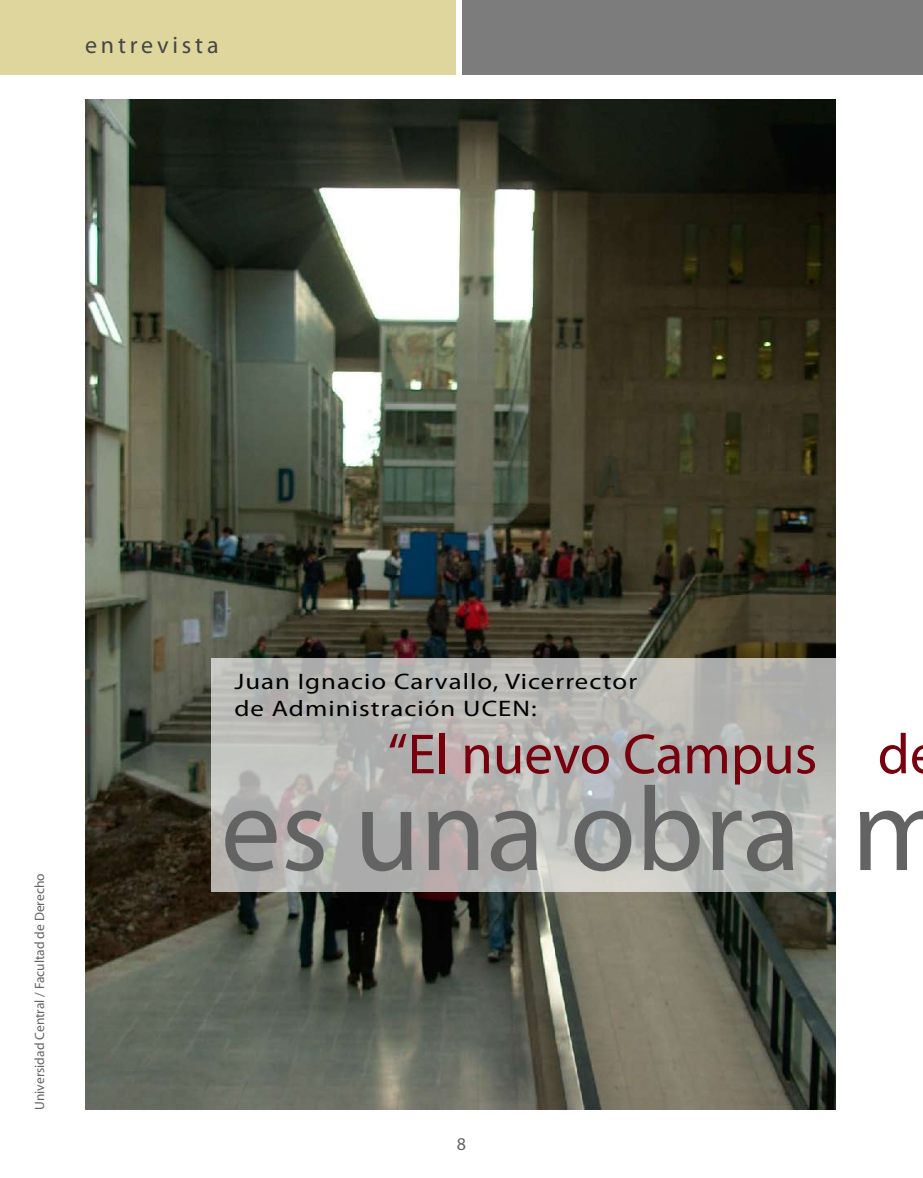
<style>
.page{position:relative;width:923px;height:1178px;background:#fff}
.page>*{position:absolute;margin:0;border:0;box-sizing:border-box;transform-origin:0 0}
.t1{font:120px "Myriad Pro";color:#636363}
.t2{font:57px "Myriad Pro";color:#77000d}
.t3{font:24px "Myriad Pro";letter-spacing:.16em;color:#464646}
.t4{font:22.5px/27px "Myriad Pro";letter-spacing:.04em;color:#000;scale:1.19 1}
.t5{font:13.5px "Myriad Pro";color:#636363}
</style>
<div class="page">
<div style="left:0;top:0;width:455px;height:74px;background:#ded69c"></div>
<div style="left:463px;top:0;width:460px;height:74px;background:#7c7c7c"></div>
<img style="left:85px;top:99px;width:750px;height:1010px">
<svg style="left:212px;top:658px;width:624px;height:233px;background:#b6b6b4"></svg>
<p class="t3" style="left:85px;top:30px;width:135px">entrevista</p>
<p class="t5" style="left:31px;top:1110px;width:238px;rotate:-90deg">Universidad Central / Facultad de Derecho</p>
<p class="t4" style="left:234px;top:668px;width:340px">Juan Ignacio Carvallo, Vicerrector de Administración UCEN:</p>
<h2 class="t2" style="left:387px;top:719px;width:524px">“El nuevo Campus d</h2>
<h1 class="t1" style="left:221px;top:756px;width:732px">es una obra m</h1>
</div>
